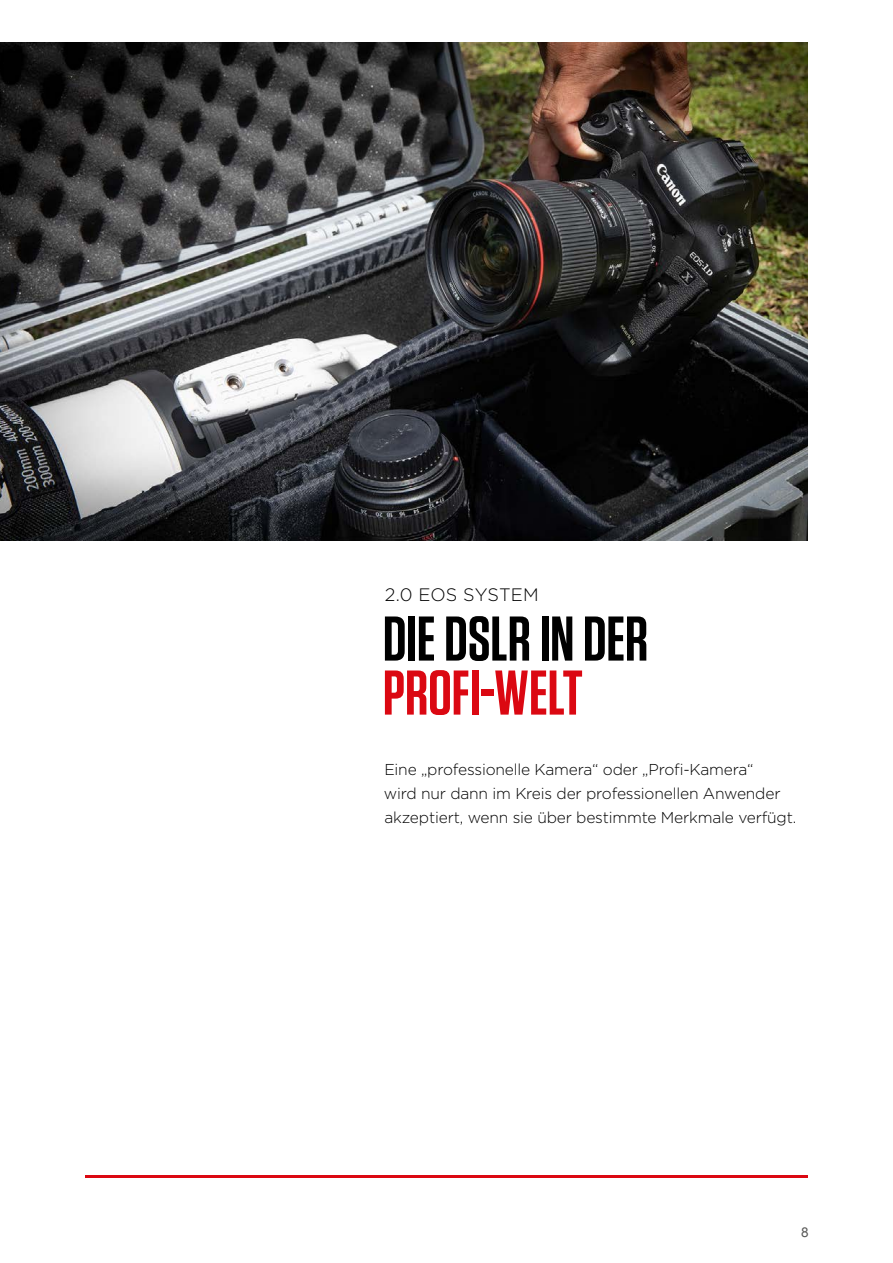
<style>
.page{position:relative;width:893px;height:1263px;background:#fff}
.page>*{position:absolute;margin:0;border:0;box-sizing:border-box;transform-origin:0 0}
.Head_big{font:600 63px "Tungsten";letter-spacing:-.005em;color:#000}
.Head_big-2{font:600 63px "Tungsten";color:#db0812}
.Headline_1_0{font:300 18px "Gotham";letter-spacing:.005em;color:#000}
.Body{font:300 15.75px/24px "Gotham";letter-spacing:-.01em;color:#000}
.t1{font:13.5px "Arial";color:#575756}
</style>
<div class="page">
<hr style="left:85px;top:1176px;width:723px;height:2px;background:#db0812">
<img style="left:0;top:43px;width:808px;height:497px">
<p class="Headline_1_0" style="left:385px;top:583px;width:155px">2.0 EOS SYSTEM</p>
<p class="Head_big" style="left:383px;top:605px;width:267px">DIE DSLR IN DER</p>
<p class="Head_big-2" style="left:383px;top:659px;width:201px">PROFI-WELT</p>
<p class="Body" style="left:384px;top:757px;width:414px">Eine „professionelle Kamera“ oder „Profi-Kamera“<br>wird nur dann im Kreis der professionellen Anwender akzeptiert, wenn sie über bestimmte Merkmale verfügt.</p>
<p class="t1" style="left:801px;top:1223px;width:9px">8</p>
</div>
